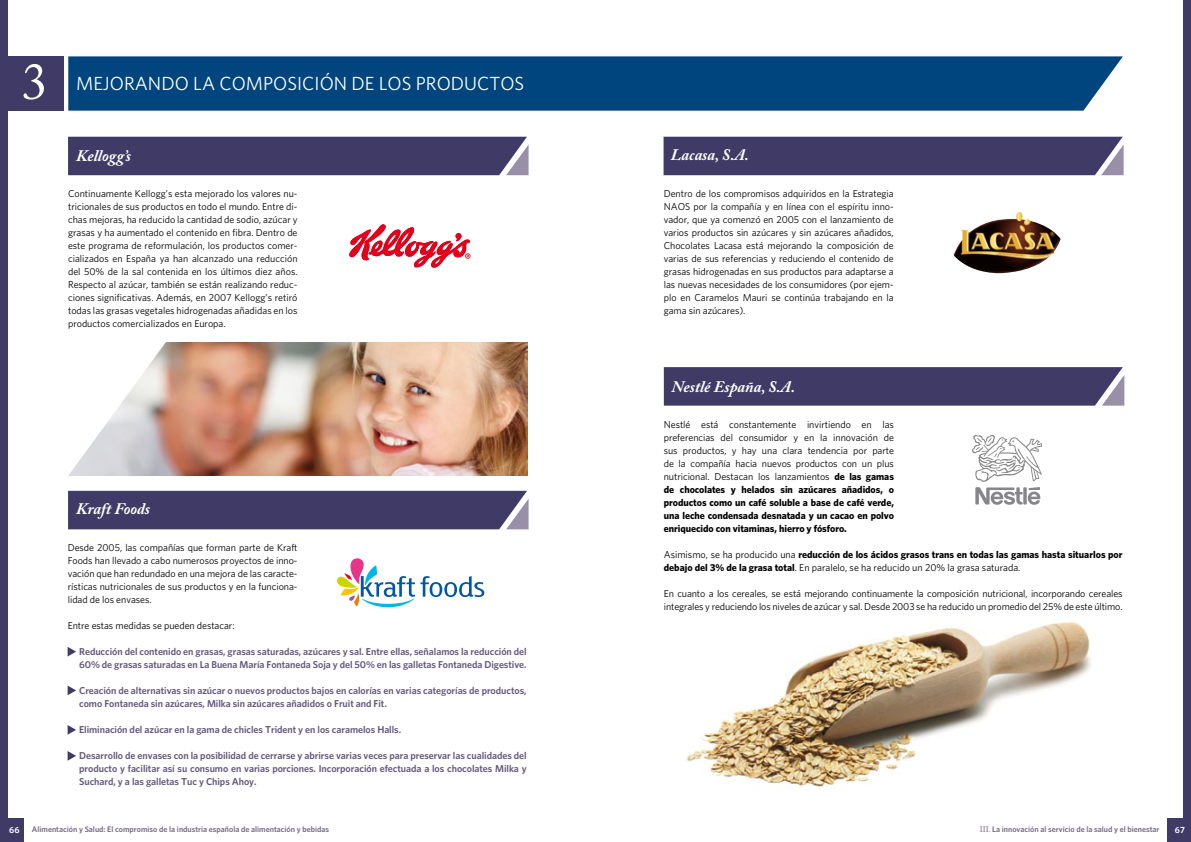
<style>
.page{position:relative;width:1191px;height:842px;background:#fff}
.page>*{position:absolute;margin:0;border:0;box-sizing:border-box;transform-origin:0 0}
.t1{font:51px "Adobe Caslon Pro";color:#fff}
.t2{font:19px "Whitney";color:#fff}
.t3{font:italic 700 16px "Adobe Caslon Pro";color:#fff}
.t4{font:10px/13px "Whitney";letter-spacing:-.005em;color:#000;text-align:justify}
.t5{font:600 10px/13px "Whitney";letter-spacing:-.005em;color:#62577c}
.t6{font:700 10px/13px "Whitney";color:#000}
.t7{font:600 9px "Whitney";color:#fff}
.t8{font:600 8px "Whitney";color:#746889}
.s1{font-weight:700}
.s2{font-weight:400}
.s3{font-family:"Adobe Caslon Pro";font-weight:400}
</style>
<div class="page">
<div style="left:0;top:0;width:7px;height:842px;background:#403b66"></div>
<div style="left:0;top:818px;width:24px;height:24px;background:#403b66"></div>
<div style="left:1183px;top:0;width:8px;height:842px;background:#403b66"></div>
<div style="left:1167px;top:818px;width:24px;height:24px;background:#403b66"></div>
<img style="left:686px;top:622px;width:405px;height:166px">
<div style="left:68px;top:56px;width:1055px;height:55px;background:#00457d"></div>
<div style="left:7px;top:56px;width:57px;height:55px;background:#403b66"></div>
<div style="left:68px;top:137px;width:460px;height:38px;background:#403b66"></div>
<svg style="left:349px;top:224px;width:121px;height:44px"></svg>
<svg style="left:337px;top:558px;width:147px;height:49px"></svg>
<svg style="left:68px;top:751px;width:8px;height:10px"></svg>
<svg style="left:68px;top:647px;width:8px;height:9px"></svg>
<svg style="left:68px;top:686px;width:8px;height:9px"></svg>
<svg style="left:68px;top:725px;width:8px;height:10px"></svg>
<div style="left:663px;top:137px;width:460px;height:38px;background:#403b66"></div>
<img style="left:953px;top:211px;width:107px;height:62px">
<svg style="left:664px;top:367px;width:460px;height:39px;background:#46416a"></svg>
<svg style="left:972px;top:435px;width:70px;height:70px"></svg>
<img style="left:68px;top:342px;width:460px;height:187px">
<h1 class="t1" style="left:22px;top:51px;width:27px">3</h1>
<h2 class="t2" style="left:76px;top:72px;width:450px">Mejorando la composición de los productos</h2>
<h3 class="t3" style="left:76px;top:146px;width:57px">Kellogg’s</h3>
<p class="t4" style="left:68px;top:187px;width:231px">Continuamente Kellogg’s esta mejorado los valores nu&shy;tricionales de sus productos en todo el mundo. Entre di&shy;chas mejoras, ha reducido la cantidad de sodio, azúcar y grasas y ha aumentado el contenido en fibra. Dentro de este programa de reformulación, los productos comer&shy;cializados en España ya han alcanzado una reducción del 50% de la sal contenida en los últimos diez años.<br>Respecto al azúcar, también se están realizando reduc&shy;ciones significativas. Además, en 2007 Kellogg’s retiró todas las grasas vegetales hidrogenadas añadidas en los productos comercializados en Europa.</p>
<h3 class="t3" style="left:76px;top:499px;width:75px">Kraft Foods</h3>
<p class="t4" style="left:68px;top:541px;width:231px">Desde 2005, las compañías que forman parte de Kraft Foods han llevado a cabo numerosos proyectos de inno&shy;vación que han redundado en una mejora de las caracte&shy;rísticas nutricionales de sus productos y en la funciona&shy;lidad de los envases.</p>
<p class="t4" style="left:68px;top:619px;width:168px">Entre estas medidas se pueden destacar:</p>
<p class="t5" style="left:79px;top:645px;width:449px">Reducción del contenido en grasas, grasas saturadas, azúcares y sal. Entre ellas, señalamos la reducción del<br>60% de grasas saturadas en La Buena María Fontaneda Soja y del 50% en las galletas Fontaneda Digestive.</p>
<p class="t5" style="left:79px;top:684px;width:449px">Creación de alternativas sin azúcar o nuevos productos bajos en calorías en varias categorías de productos, como Fontaneda sin azúcares, Milka sin azúcares añadidos o Fruit and Fit.</p>
<p class="t5" style="left:79px;top:723px;width:323px">Eliminación del azúcar en la gama de chicles Trident y en los caramelos Halls.</p>
<p class="t5" style="left:79px;top:749px;width:449px;text-align:justify">Desarrollo de envases con la posibilidad de cerrarse y abrirse varias veces para preservar las cualidades del producto y facilitar así su consumo en varias porciones. Incorporación efectuada a los chocolates Milka y Suchard, y a las galletas Tuc y Chips Ahoy.</p>
<h3 class="t3" style="left:671px;top:145px;width:79px">Lacasa, S.A.</h3>
<p class="t4" style="left:664px;top:187px;width:231px">Dentro de los compromisos adquiridos en la Estrategia<br>NAOS</p>
<p class="t4" style="left:664px;top:200px;width:231px;text-indent:30px">por la compañía y en línea con el espíritu inno&shy;vador, que ya comenzó en 2005 con el lanzamiento de varios productos sin azúcares y sin azúcares añadidos, Chocolates Lacasa está mejorando la composición de varias de sus referencias y reduciendo el contenido de grasas hidrogenadas en sus productos para adaptarse a las nuevas necesidades de los consumidores (por ejem&shy;plo en Caramelos Mauri se continúa trabajando en la gama sin azúcares).</p>
<h3 class="t3" style="left:672px;top:377px;width:125px">Nestlé España, S.A.</h3>
<p class="t4" style="left:664px;top:417px;width:232px">Nestlé está constantemente invirtiendo en las preferencias del consumidor y en la innovación de sus productos, y hay una clara tendencia por parte de la compañía hacia nuevos productos con un plus nutricional. Destacan los lanzamientos <span class="s1">de las gamas de chocolates y helados sin azúcares añadidos, o productos como un café soluble a base de café verde, una leche condensada desnatada y un cacao en polvo enriquecido con vitaminas, hierro y fósforo.</span></p>
<p class="t6" style="left:664px;top:547px;width:460px"><span class="s2">Asimismo, se ha producido una</span> reducción de los ácidos grasos trans en todas las gamas hasta situarlos por debajo del 3% de la grasa total<span class="s2">. En paralelo, se ha reducido un 20% la grasa saturada.</span></p>
<p class="t4" style="left:664px;top:586px;width:460px">En cuanto a los cereales, se está mejorando continuamente la composición nutricional, incorporando cereales integrales y reduciendo los niveles de azúcar y sal. Desde 2003 se ha reducido un promedio del 25% de este último.</p>
<p class="t7" style="left:9px;top:825px;width:12px">66</p>
<p class="t8" style="left:32px;top:825px;width:299px">Alimentación y Salud: El compromiso de la industria española de alimentación y bebidas</p>
<p class="t8" style="left:979px;top:825px;width:181px"><span class="s3">III.</span> La innovación al servicio de la salud y el bienestar</p>
<p class="t7" style="left:1175px;top:825px;width:11px">67</p>
</div>
